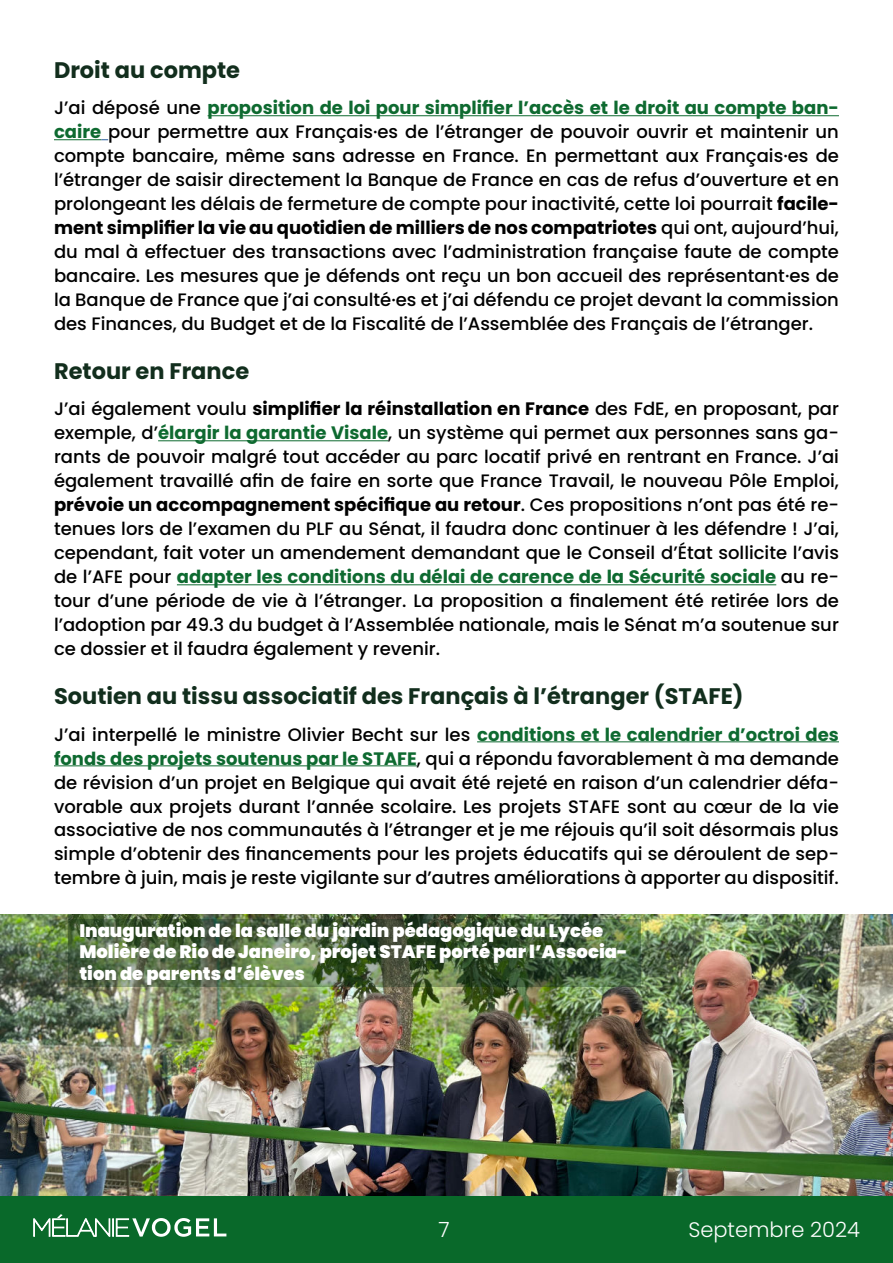
<style>
.page{position:relative;width:893px;height:1263px;background:#fff}
.page>*{position:absolute;margin:0;border:0;box-sizing:border-box;transform-origin:0 0}
.t1{font:700 22.5px "Poppins";color:#122e1d}
.t2{font:300 21px "Poppins";color:#fff}
.t3{font:500 18px/24px "Poppins";color:#000;text-align:justify}
.t4{font:900 18px/21.6px "Poppins";color:#fff}
.s1{font-weight:700;color:#0e6a30}
.s2{font-weight:700}
</style>
<div class="page">
<div style="left:0;top:1196px;width:893px;height:67px;background:#09692a"></div>
<svg style="left:33px;top:1214px;width:193px;height:23px"></svg>
<hr style="left:208px;top:115px;width:631px;height:1px;background:#0e6a30">
<hr style="left:54px;top:139px;width:47px;height:1px;background:#0e6a30">
<hr style="left:158px;top:440px;width:230px;height:1px;background:#0e6a30">
<hr style="left:177px;top:584px;width:599px;height:1px;background:#0e6a30">
<hr style="left:477px;top:741px;width:362px;height:1px;background:#0e6a30">
<hr style="left:54px;top:765px;width:363px;height:1px;background:#0e6a30">
<img style="left:0;top:914px;width:893px;height:282px">
<svg style="left:68px;top:919px;width:572px;height:67px;background:#49603c"></svg>
<p class="t1" style="left:54px;top:57px;width:188px">Droit au compte</p>
<p class="t3" style="left:54px;top:96px;width:786px">J’ai déposé une <span class="s1">proposition de loi pour simplifier l’accès et le droit au compte ban&shy;caire</span> pour permettre aux Français·es de l’étranger de pouvoir ouvrir et maintenir un compte bancaire, même sans adresse en France. En permettant aux Français·es de l’étranger de saisir directement la Banque de France en cas de refus d’ouverture et en prolongeant les délais de fermeture de compte pour inactivité, cette loi pourrait <span class="s2">facile&shy;ment simplifier la vie au quotidien de milliers de nos compatriotes</span> qui ont, aujourd’hui, du mal à effectuer des transactions avec l’administration française faute de compte bancaire. Les mesures que je défends ont reçu un bon accueil des représentant·es de la Banque de France que j’ai consulté·es et j’ai défendu ce projet devant la commission des Finances, du Budget et de la Fiscalité de l’Assemblée des Français de l’étranger.</p>
<p class="t1" style="left:54px;top:358px;width:197px">Retour en France</p>
<p class="t3" style="left:54px;top:397px;width:786px">J’ai également voulu <span class="s2">simplifier la réinstallation en France</span> des FdE, en proposant, par exemple, d’<span class="s1">élargir la garantie Visale</span>, un système qui permet aux personnes sans ga&shy;rants de pouvoir malgré tout accéder au parc locatif privé en rentrant en France. J’ai également travaillé afin de faire en sorte que France Travail, le nouveau Pôle Emploi, <span class="s2">prévoie un accompagnement spécifique au retour</span>. Ces propositions n’ont pas été re&shy;tenues lors de l’examen du PLF au Sénat, il faudra donc continuer à les défendre ! J’ai, cependant, fait voter un amendement demandant que le Conseil d’État sollicite l’avis de l’AFE pour <span class="s1">adapter les conditions du délai de carence de la Sécurité sociale</span> au re&shy;tour d’une période de vie à l’étranger. La proposition a finalement été retirée lors de l’adoption par 49.3 du budget à l’Assemblée nationale, mais le Sénat m’a soutenue sur ce dossier et il faudra également y revenir.</p>
<p class="t1" style="left:54px;top:683px;width:691px">Soutien au tissu associatif des Français à l’étranger (STAFE)</p>
<p class="t3" style="left:54px;top:722px;width:786px">J’ai interpellé le ministre Olivier Becht sur les <span class="s1">conditions et le calendrier d’octroi des fonds des projets soutenus par le STAFE</span>, qui a répondu favorablement à ma demande de révision d’un projet en Belgique qui avait été rejeté en raison d’un calendrier défa&shy;vorable aux projets durant l’année scolaire. Les projets STAFE sont au cœur de la vie associative de nos communautés à l’étranger et je me réjouis qu’il soit désormais plus simple d’obtenir des financements pour les projets éducatifs qui se déroulent de sep&shy;tembre à juin, mais je reste vigilante sur d’autres améliorations à apporter au dispositif.</p>
<p class="t4" style="left:79px;top:920px;width:550px">Inauguration de la salle du jardin pédagogique du Lycée<br>Molière de Rio de Janeiro, projet STAFE porté par l’Associa&shy;tion de parents d’élèves</p>
<p class="t2" style="left:439px;top:1221px;width:13px">7</p>
<p class="t2" style="left:688px;top:1221px;width:173px">Septembre 2024</p>
</div>
